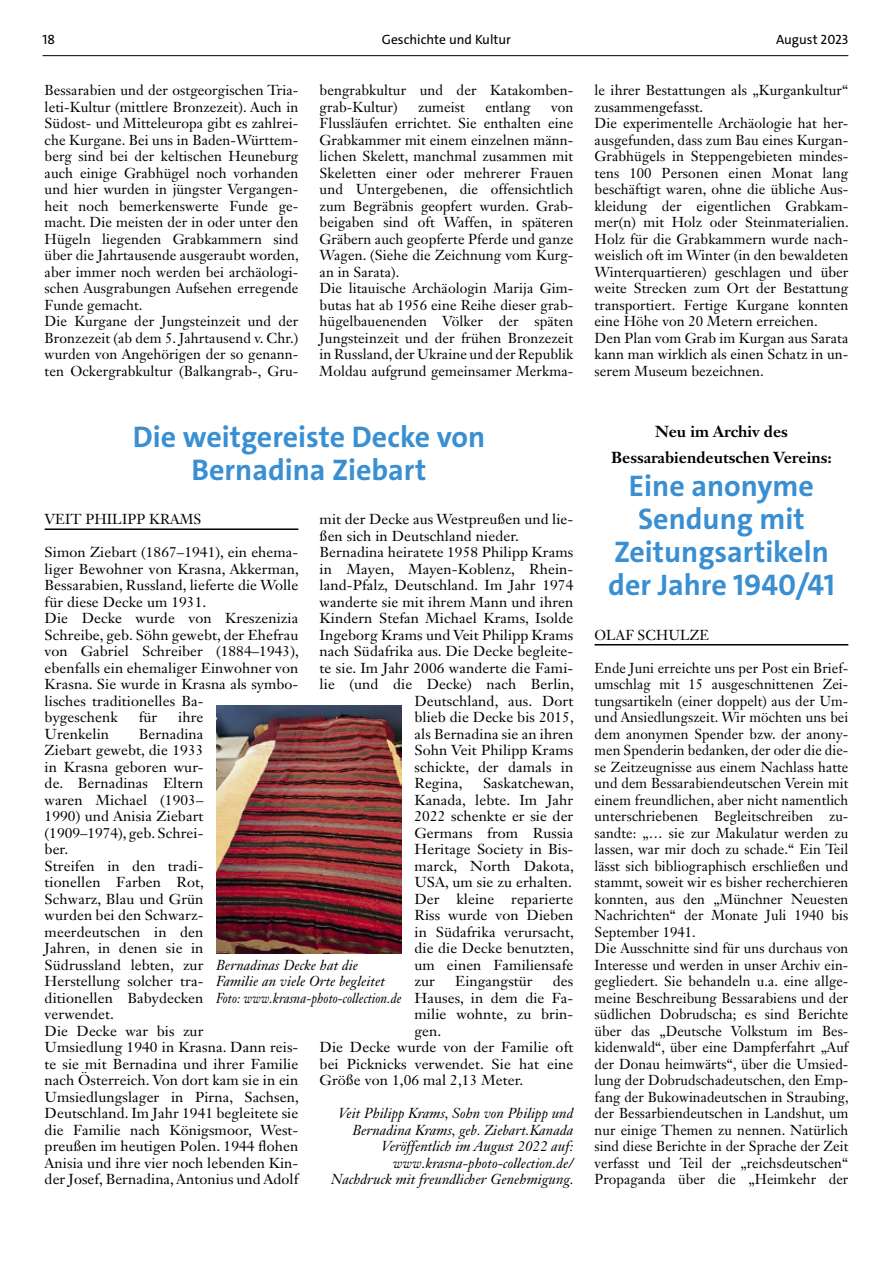
<style>
.page{position:relative;width:893px;height:1263px;background:#fff}
.page>*{position:absolute;margin:0;border:0;box-sizing:border-box;transform-origin:0 0}
.t1{font:700 30px/33px "The Sans";color:#398fd1;text-align:center}
.t2{font:700 15.75px/25.5px "Janson Text LT Std";color:#000;text-align:center}
.t3{font:14.25px/16.5px "Janson Text LT Std";letter-spacing:.005em;color:#000}
.t4{font:14.25px/16.5px "Janson Text LT Std";letter-spacing:.005em;color:#000;scale:1.04 1}
.t5{font:italic 14.25px/16.5px "Janson Text LT Std";letter-spacing:.005em;color:#000;text-align:right}
.t6{font:13.5px "The Sans";color:#000}
</style>
<div class="page">
<hr style="left:43px;top:55px;width:805px;height:1px;background:#000">
<hr style="left:45px;top:528px;width:253px;height:2px;background:#000">
<img style="left:216px;top:706px;width:186px;height:247px">
<hr style="left:595px;top:644px;width:253px;height:1px;background:#000">
<p class="t6" style="left:43px;top:31px;width:14px">18</p>
<p class="t6" style="left:382px;top:31px;width:131px">Geschichte und Kultur</p>
<p class="t6" style="left:776px;top:31px;width:74px">August 2023</p>
<p class="t3" style="left:45px;top:82px;width:256px">Bessarabien und der ostgeorgischen Tria&shy;leti-Kultur (mittlere Bronzezeit). Auch in Südost- und Mitteleuropa gibt es zahlrei&shy;che Kurgane. Bei uns in Baden-Württem&shy;berg sind bei der keltischen Heuneburg auch einige Grabhügel noch vorhanden und hier wurden in jüngster Vergangen&shy;heit noch bemerkenswerte Funde ge&shy;macht. Die meisten der in oder unter den Hügeln liegenden Grabkammern sind über die Jahrtausende ausgeraubt worden, aber immer noch werden bei archäologi&shy;schen Ausgrabungen Aufsehen erregende Funde gemacht.<br>Die Kurgane der Jungsteinzeit und der Bronzezeit (ab dem 5. Jahrtausend v. Chr.) wurden von Angehörigen der so genann&shy;ten Ockergrabkultur (Balkangrab-, Gru-</p>
<p class="t3" style="left:320px;top:82px;width:255px">bengrabkultur und der Katakomben&shy;grab-Kultur)</p>
<p class="t3" style="left:595px;top:82px;width:256px">le ihrer Bestattungen als „Kurgankultur“ zusammengefasst.<br>Die experimentelle Archäologie hat her&shy;ausgefunden, dass zum Bau eines Kurgan-Grabhügels in Steppengebieten mindes&shy;tens 100 Personen einen Monat lang beschäftigt waren, ohne die übliche Aus&shy;kleidung der eigentlichen Grabkam&shy;mer(n) mit Holz oder Steinmaterialien.<br>Holz für die Grabkammern wurde nach&shy;weislich oft im Winter (in den bewaldeten Winterquartieren) geschlagen und über weite Strecken zum Ort der Bestattung transportiert. Fertige Kurgane konnten eine Höhe von 20 Metern erreichen.<br>Den Plan vom Grab im Kurgan aus Sarata kann man wirklich als einen Schatz in un&shy;serem Museum bezeichnen.</p>
<p class="t3" style="left:418px;top:98px;width:48px">zumeist</p>
<p class="t3" style="left:485px;top:98px;width:47px">entlang</p>
<p class="t3" style="left:320px;top:98px;width:255px;text-indent:231px">von Flussläufen errichtet. Sie enthalten eine Grabkammer mit einem einzelnen männ&shy;lichen Skelett, manchmal zusammen mit Skeletten einer oder mehrerer Frauen und Untergebenen, die offensichtlich zum Begräbnis geopfert wurden. Grab&shy;beigaben sind oft Waffen, in späteren Gräbern auch geopferte Pferde und ganze Wagen. (Siehe die Zeichnung vom Kurg&shy;an in Sarata).<br>Die litauische Archäologin Marija Gim&shy;butas hat ab 1956 eine Reihe dieser grab&shy;hügelbauenenden Völker der späten Jungsteinzeit und der frühen Bronzezeit in Russland, der Ukraine und der Republik Moldau aufgrund gemeinsamer Merkma-</p>
<h1 class="t1" style="left:133px;top:421px;width:354px">Die weitgereiste Decke von<br>Bernadina Ziebart</h1>
<p class="t3" style="left:45px;top:511px;width:158px">VEIT PHILIPP KRAMS</p>
<p class="t4" style="left:45px;top:544px;width:246px">Simon Ziebart (1867–1941), ein ehema&shy;liger Bewohner von Krasna, Akkerman, Bessarabien, Russland, lieferte die Wolle für diese Decke um 1931.<br>Die Decke wurde von Kreszenizia Schreibe, geb. Söhn gewebt, der Ehefrau von Gabriel Schreiber (1884–1943), ebenfalls ein ehemaliger Einwohner von Krasna. Sie wurde in Krasna als symbo&shy;lisches traditionelles Ba-<br>bygeschenk</p>
<p class="t4" style="left:320px;top:511px;width:245px">mit der Decke aus Westpreußen und lie-</p>
<p class="t4" style="left:320px;top:527px;width:193px">ßen sich in Deutschland nieder.</p>
<p class="t4" style="left:320px;top:544px;width:245px">Bernadina heiratete 1958 Philipp Krams</p>
<p class="t4" style="left:320px;top:560px;width:245px">in Mayen, Mayen-Koblenz, Rhein-</p>
<p class="t4" style="left:320px;top:577px;width:245px">land-Pfalz, Deutschland. Im Jahr 1974</p>
<p class="t4" style="left:320px;top:593px;width:245px">wanderte sie mit ihrem Mann und ihren</p>
<p class="t4" style="left:320px;top:610px;width:245px">Kindern Stefan Michael Krams, Isolde</p>
<p class="t4" style="left:320px;top:626px;width:245px">Ingeborg Krams und Veit Philipp Krams</p>
<p class="t4" style="left:320px;top:643px;width:245px">nach Südafrika aus. Die Decke begleite-</p>
<p class="t4" style="left:320px;top:659px;width:245px">te sie. Im Jahr 2006 wanderte die Fami-</p>
<p class="t4" style="left:320px;top:676px;width:246px">lie (und die Decke) nach Berlin,</p>
<p class="t4" style="left:415px;top:692px;width:154px">Deutschland, aus. Dort</p>
<p class="t4" style="left:415px;top:709px;width:155px">blieb die Decke bis 2015,</p>
<p class="t4" style="left:415px;top:725px;width:154px">als Bernadina sie an ihren</p>
<p class="t4" style="left:415px;top:742px;width:154px">Sohn Veit Philipp Krams</p>
<p class="t4" style="left:415px;top:758px;width:154px">schickte, der damals in</p>
<p class="t4" style="left:415px;top:775px;width:48px">Regina,</p>
<p class="t4" style="left:139px;top:709px;width:19px">für</p>
<p class="t4" style="left:178px;top:709px;width:26px">ihre</p>
<p class="t4" style="left:45px;top:725px;width:246px;text-indent:94px">Bernadina<br>Ziebart gewebt, die 1933<br>in Krasna geboren wur-<br>de. Bernadinas Eltern<br>waren Michael (1903–<br>1990) und Anisia Ziebart<br>(1909–1974), geb. Schrei-<br>ber.<br>Streifen in den tradi-<br>tionellen Farben Rot,<br>Schwarz, Blau und Grün<br>wurden bei den Schwarz&shy;meerdeutschen in den<br>Jahren, in denen sie in<br>Südrussland lebten, zur<br>Herstellung solcher tra-<br>ditionellen Babydecken<br>verwendet.<br>Die Decke war bis zur<br>Umsiedlung 1940 in Krasna. Dann reis&shy;te sie mit Bernadina und ihrer Familie nach Österreich. Von dort kam sie in ein<br>Umsiedlungslager in Pirna, Sachsen,<br>Deutschland. Im Jahr 1941 begleitete sie die Familie nach Königsmoor, West&shy;preußen im heutigen Polen. 1944 flohen<br>Anisia und ihre vier noch lebenden Kin&shy;der Josef, Bernadina, Antonius und Adolf</p>
<p class="t4" style="left:45px;top:725px;width:64px">Urenkelin</p>
<p class="t4" style="left:415px;top:775px;width:155px;text-indent:68px">Saskatchewan,<br>Kanada, lebte. Im Jahr<br>2022 schenkte er sie der<br>Germans from Russia<br>Heritage Society in Bis&shy;marck, North Dakota,<br>USA, um sie zu erhalten.<br>Der kleine reparierte<br>Riss wurde von Dieben in Südafrika verursacht, die die Decke benutzten, um einen Familiensafe zur</p>
<p class="t5" style="left:216px;top:957px;width:187px;text-align:left">Bernadinas Decke hat die<br>Familie an viele Orte begleitet<br>Foto: www.krasna-photo-collection.de</p>
<p class="t4" style="left:455px;top:973px;width:76px">Eingangstür</p>
<p class="t4" style="left:553px;top:973px;width:21px">des</p>
<p class="t4" style="left:415px;top:989px;width:154px">Hauses, in dem die Fa-</p>
<p class="t4" style="left:415px;top:1006px;width:154px">milie wohnte, zu brin-</p>
<p class="t4" style="left:415px;top:1022px;width:27px">gen.</p>
<p class="t4" style="left:320px;top:1039px;width:245px">Die Decke wurde von der Familie oft</p>
<p class="t4" style="left:320px;top:1055px;width:245px">bei Picknicks verwendet. Sie hat eine</p>
<p class="t4" style="left:320px;top:1072px;width:197px">Größe von 1,06 mal 2,13 Meter.</p>
<p class="t5" style="left:331px;top:1105px;width:244px">Veit Philipp Krams, Sohn von Philipp und Bernadina Krams, geb. Ziebart.Kanada Veröffentlich im August 2022 auf: www.krasna-photo-collection.de/ Nachdruck mit freundlicher Genehmigung.</p>
<p class="t2" style="left:611px;top:419px;width:222px">Neu im Archiv des<br>Bessarabiendeutschen Vereins:</p>
<h1 class="t1" style="left:608px;top:469px;width:228px">Eine anonyme<br>Sendung mit<br>Zeitungsartikeln der Jahre 1940/41</h1>
<p class="t3" style="left:595px;top:626px;width:116px">OLAF SCHULZE</p>
<p class="t3" style="left:595px;top:659px;width:256px">Ende Juni erreichte uns per Post ein Brief&shy;umschlag mit 15 ausgeschnittenen Zei&shy;tungsartikeln (einer doppelt) aus der Um&shy;und Ansiedlungszeit. Wir möchten uns bei dem anonymen Spender bzw. der anony&shy;men Spenderin bedanken, der oder die die&shy;se Zeitzeugnisse aus einem Nachlass hatte und dem Bessarabiendeutschen Verein mit einem freundlichen, aber nicht namentlich unterschriebenen Begleitschreiben zu&shy;sandte: „… sie zur Makulatur werden zu lassen, war mir doch zu schade.“ Ein Teil lässt sich bibliographisch erschließen und stammt, soweit wir es bisher recherchieren konnten, aus den „Münchner Neuesten Nachrichten“ der Monate Juli 1940 bis September 1941.<br>Die Ausschnitte sind für uns durchaus von Interesse und werden in unser Archiv ein&shy;gegliedert. Sie behandeln u.a. eine allge&shy;meine Beschreibung Bessarabiens und der südlichen Dobrudscha; es sind Berichte über das „Deutsche Volkstum im Bes&shy;kidenwald“, über eine Dampferfahrt „Auf der Donau heimwärts“, über die Umsied&shy;lung der Dobrudschadeutschen, den Emp&shy;fang der Bukowinadeutschen in Straubing, der Bessarbiendeutschen in Landshut, um nur einige Themen zu nennen. Natürlich sind diese Berichte in der Sprache der Zeit verfasst und Teil der „reichsdeutschen“ Propaganda über die „Heimkehr der</p>
</div>
